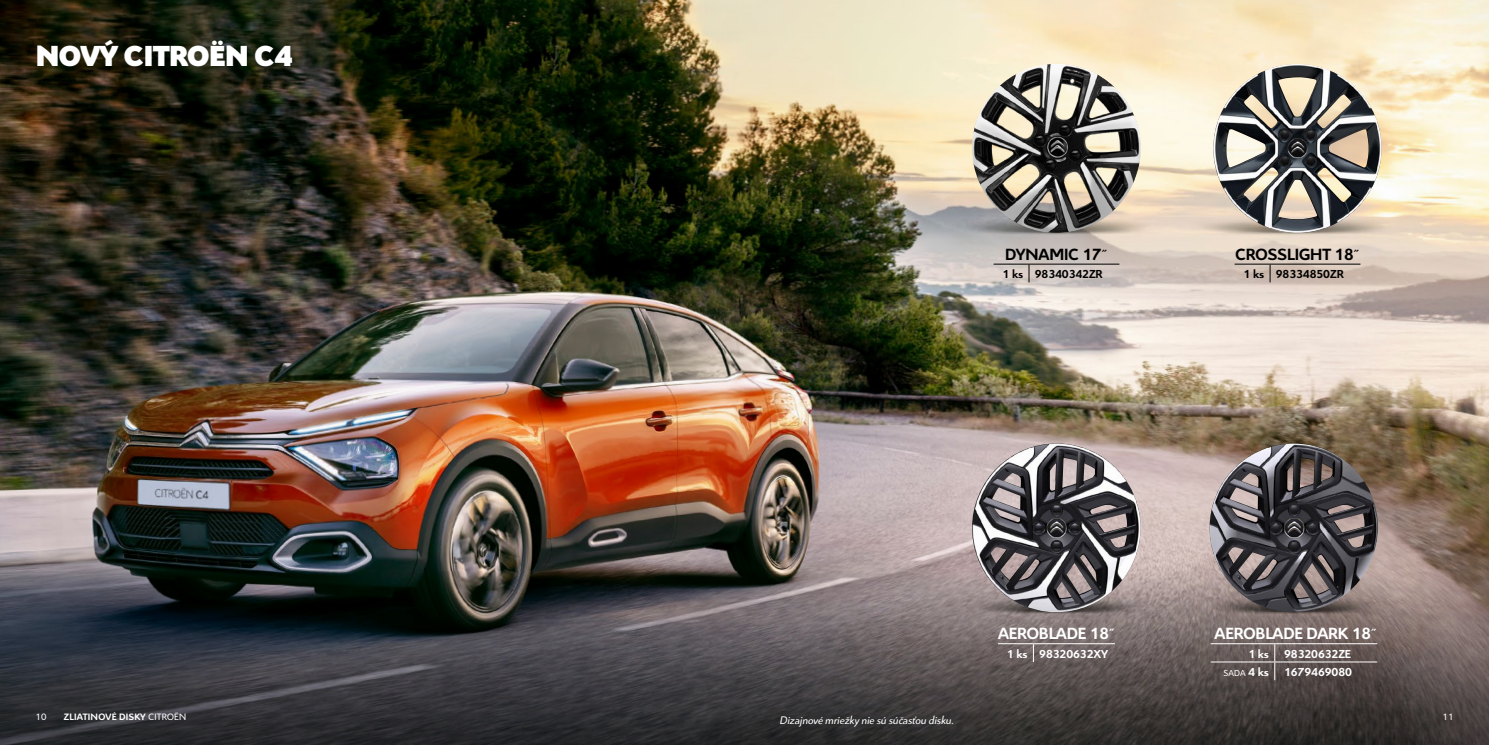
<style>
.page{position:relative;width:1489px;height:745px;background:#fff}
.page>*{position:absolute;margin:0;border:0;box-sizing:border-box;transform-origin:0 0}
.t1{font:31.25px "Citroen Blackv 6";letter-spacing:-.025em;color:#fff}
.t2{font:700 17.5px "Citroen";letter-spacing:-.005em;color:#fff}
.t3{font:700 17.5px "Citroen";letter-spacing:-.005em;color:#000}
.t4{font:700 12.5px/18.2px "Citroen";letter-spacing:-.005em;color:#fff;text-align:right}
.t5{font:700 12.5px "Citroen";letter-spacing:-.005em;color:#000}
.t6{font:italic 11.88px "Citroen";color:#fff}
.t7{font:700 10px "Citroen";letter-spacing:.02em;color:#fff}
.t8{font:10px "Citroen";color:#fff}
.s1{font-weight:400;font-size:9.38px}
.s2{font-weight:400}
</style>
<div class="page">
<img style="left:0;top:0;width:1488px;height:570px">
<svg style="left:0;top:570px;width:1488px;height:174px;background:#464345"></svg>
<img style="left:927px;top:219px;width:238px;height:22px">
<img style="left:942px;top:598px;width:228px;height:22px">
<img style="left:1165px;top:219px;width:257px;height:22px">
<img style="left:1179px;top:598px;width:228px;height:22px">
<img style="left:972px;top:64px;width:168px;height:169px;border-radius:83px">
<img style="left:972px;top:443px;width:168px;height:168px">
<hr style="left:997px;top:642px;width:36px;height:1px;background:#fff">
<hr style="left:1033px;top:642px;width:81px;height:1px;background:#fff">
<svg style="left:1032px;top:643px;width:1px;height:18px"></svg>
<img style="left:1213px;top:64px;width:168px;height:169px">
<hr style="left:1234px;top:263px;width:35px;height:1px;background:#000">
<hr style="left:1269px;top:263px;width:91px;height:1px;background:#000">
<svg style="left:1269px;top:264px;width:1px;height:18px"></svg>
<img style="left:1209px;top:443px;width:168px;height:168px">
<hr style="left:1210px;top:642px;width:64px;height:1px;background:#fff">
<hr style="left:1274px;top:642px;width:103px;height:1px;background:#fff">
<hr style="left:1210px;top:661px;width:64px;height:1px;background:#fff">
<hr style="left:1274px;top:661px;width:103px;height:1px;background:#fff">
<svg style="left:1274px;top:643px;width:1px;height:36px"></svg>
<hr style="left:993px;top:263px;width:35px;height:1px;background:#000">
<hr style="left:1028px;top:263px;width:91px;height:1px;background:#000">
<svg style="left:1028px;top:264px;width:1px;height:18px"></svg>
<h1 class="t1" style="left:35px;top:34px;width:259px">NOVÝ CITROËN C4</h1>
<h2 class="t3" style="left:1005px;top:243px;width:104px">DYNAMIC 17˝</h2>
<p class="t5" style="left:1002px;top:266px;width:101px">1 ks 98340342ZR</p>
<h2 class="t3" style="left:1235px;top:243px;width:126px">CROSSLIGHT 18˝</h2>
<p class="t5" style="left:1243px;top:266px;width:101px">1 ks 98334850ZR</p>
<h2 class="t2" style="left:997px;top:623px;width:118px">AEROBLADE 18˝</h2>
<p class="t4" style="left:1006px;top:644px;width:103px">1 ks 98320632XY</p>
<h2 class="t2" style="left:1214px;top:623px;width:164px">AEROBLADE DARK 18˝</h2>
<p class="t4" style="left:1223px;top:644px;width:130px">1 ks 98320632ZE<br><span class="s1">SADA</span> 4 ks 1679469080</p>
<p class="t8" style="left:35px;top:710px;width:12px">10</p>
<p class="t7" style="left:64px;top:710px;width:124px">ZLIATINOVÉ DISKY <span class="s2">CITROËN</span></p>
<p class="t8" style="left:1442px;top:710px;width:12px">11</p>
<p class="t6" style="left:780px;top:711px;width:176px">Dizajnové mriežky nie sú súčasťou disku.</p>
</div>
